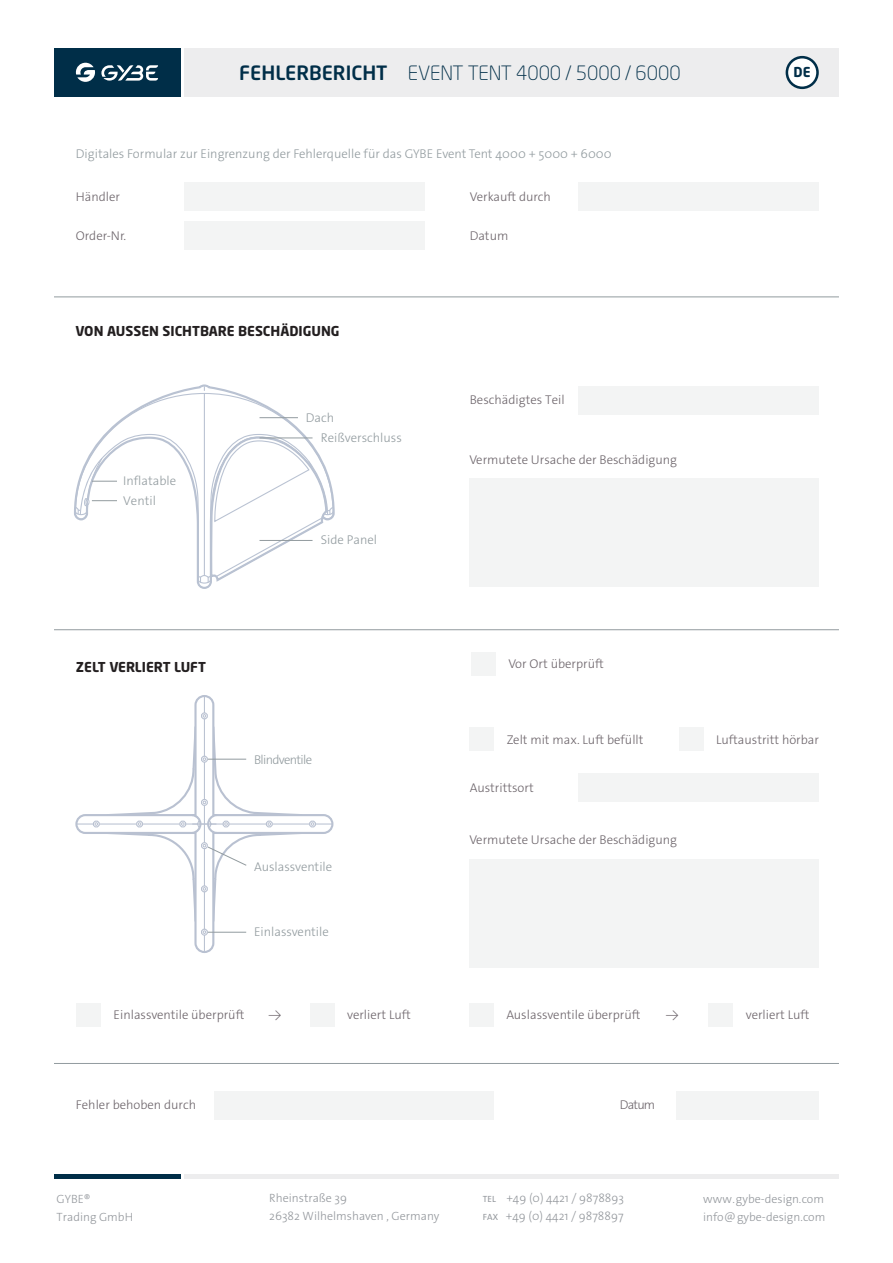
<style>
.page{position:relative;width:893px;height:1263px;background:#fff}
.page>*{position:absolute;margin:0;border:0;box-sizing:border-box;transform-origin:0 0}
.t1{font:300 19.5px "Neo Sans Std";color:#002e48}
.t2{font:700 13.5px "Neo Sans Std";color:#231f20}
.t3{font:700 13.5px "Neo Sans Std";color:#002e48}
.t4{font:300 12.75px "The Sans Os F";color:#6c646a}
.t5{font:300 12.75px/19.5px "The Sans Os F";color:#929b9f}
.t6{font:300 12.75px "The Sans Os F";letter-spacing:-.055em;color:#929b9f}
.t7{font:300 12px/18px "The Sans Os F";color:#93979c}
.s1{font-weight:500}
.s2{font-weight:400;font-size:9px}
</style>
<div class="page">
<svg style="left:74px;top:392px;width:260px;height:558px"></svg>
<hr style="left:204px;top:393px;width:1px;height:182px;background:#b9c2d2">
<div style="left:54px;top:48px;width:126px;height:48px;background:#002e48"></div>
<div style="left:54px;top:1174px;width:126px;height:5px;background:#002e48"></div>
<div style="left:184px;top:48px;width:655px;height:48px;background:#ededee"></div>
<div style="left:184px;top:1174px;width:655px;height:5px;background:#ededee"></div>
<svg style="left:76px;top:63px;width:19px;height:19px"></svg>
<svg style="left:101px;top:65px;width:57px;height:16px"></svg>
<div style="left:787px;top:57px;width:30px;height:31px;background:#fff;border-radius:50%"></div>
<div style="left:786px;top:56px;width:33px;height:33px;border:3px solid #002e48;border-radius:50%"></div>
<div style="left:184px;top:182px;width:241px;height:29px;background:#f3f4f4"></div>
<div style="left:578px;top:182px;width:241px;height:29px;background:#f3f4f4"></div>
<div style="left:578px;top:386px;width:241px;height:28px;background:#f3f4f4"></div>
<div style="left:578px;top:773px;width:241px;height:29px;background:#f3f4f4"></div>
<div style="left:471px;top:652px;width:24px;height:23px;background:#f3f4f4"></div>
<div style="left:469px;top:1003px;width:24px;height:23px;background:#f3f4f4"></div>
<div style="left:77px;top:1003px;width:24px;height:23px;background:#f3f4f4"></div>
<div style="left:470px;top:728px;width:24px;height:23px;background:#f3f4f4"></div>
<div style="left:709px;top:1003px;width:24px;height:23px;background:#f3f4f4"></div>
<div style="left:310px;top:1003px;width:24px;height:23px;background:#f3f4f4"></div>
<div style="left:679px;top:728px;width:24px;height:23px;background:#f3f4f4"></div>
<div style="left:470px;top:478px;width:349px;height:109px;background:#f3f4f4"></div>
<div style="left:470px;top:859px;width:349px;height:108px;background:#f3f4f4"></div>
<div style="left:184px;top:221px;width:241px;height:29px;background:#f3f4f4"></div>
<div style="left:214px;top:1091px;width:279px;height:28px;background:#f3f4f4"></div>
<div style="left:676px;top:1091px;width:143px;height:28px;background:#f3f4f4"></div>
<hr style="left:54px;top:296px;width:785px;height:1px;background:#929b9f">
<hr style="left:54px;top:629px;width:785px;height:1px;background:#929b9f">
<hr style="left:54px;top:1063px;width:785px;height:1px;background:#929b9f">
<div style="left:76px;top:815px;width:256px;height:18px;background:#fff;border-radius:9px"></div>
<div style="left:75px;top:814px;width:258px;height:20px;border:2px solid #b9c1d1;border-radius:9px"></div>
<div style="left:195px;top:696px;width:18px;height:256px;background:#fff;border-radius:9px"></div>
<div style="left:194px;top:695px;width:20px;height:258px;border:2px solid #b9c1d1;border-radius:9px"></div>
<hr style="left:204px;top:696px;width:1px;height:256px;background:#b9c1d1">
<svg style="left:201px;top:712px;width:7px;height:8px"></svg>
<hr style="left:76px;top:823px;width:256px;height:1px;background:#b9c1d1">
<svg style="left:309px;top:820px;width:8px;height:8px"></svg>
<hr style="left:260px;top:417px;width:38px;height:1px;background:#929b9f">
<svg style="left:74px;top:432px;width:260px;height:167px"></svg>
<svg style="left:92px;top:727px;width:211px;height:209px"></svg>
<h1 class="t1" style="left:239px;top:61px;width:443px"><span class="s1">FEHLERBERICHT</span> EVENT TENT 4000 / 5000 / 6000</h1>
<p class="t3" style="left:794px;top:64px;width:19px">DE</p>
<p class="t5" style="left:76px;top:144px;width:537px">Digitales Formular zur Eingrenzung der Fehlerquelle für das GYBE Event Tent 4000 + 5000 + 6000</p>
<p class="t4" style="left:76px;top:188px;width:46px">Händler</p>
<p class="t4" style="left:470px;top:188px;width:83px">Verkauft durch</p>
<p class="t4" style="left:76px;top:227px;width:52px">Order-Nr.</p>
<p class="t2" style="left:75px;top:322px;width:266px">VON AUSSEN SICHTBARE BESCHÄDIGUNG</p>
<p class="t5" style="left:306px;top:408px;width:30px">Dach</p>
<p class="t5" style="left:123px;top:471px;width:55px">Inflatable<br>Ventil</p>
<p class="t2" style="left:76px;top:658px;width:132px">ZELT VERLIERT LUFT</p>
<p class="t5" style="left:321px;top:428px;width:83px">Reißverschluss</p>
<p class="t5" style="left:321px;top:530px;width:58px">Side Panel</p>
<p class="t6" style="left:254px;top:751px;width:60px">Blindventile</p>
<p class="t5" style="left:254px;top:857px;width:80px">Auslassventile</p>
<p class="t5" style="left:254px;top:922px;width:76px">Einlassventile</p>
<p class="t4" style="left:470px;top:227px;width:40px">Datum</p>
<p class="t4" style="left:470px;top:392px;width:96px">Beschädigtes Teil</p>
<p class="t4" style="left:469px;top:451px;width:209px">Vermutete Ursache der Beschädigung</p>
<p class="t4" style="left:508px;top:656px;width:97px">Vor Ort überprüft</p>
<p class="t4" style="left:507px;top:731px;width:138px">Zelt mit max. Luft befüllt</p>
<p class="t4" style="left:470px;top:779px;width:66px">Austrittsort</p>
<p class="t4" style="left:469px;top:831px;width:209px">Vermutete Ursache der Beschädigung</p>
<p class="t4" style="left:716px;top:731px;width:104px">Luftaustritt hörbar</p>
<p class="t4" style="left:114px;top:1006px;width:132px">Einlassventile überprüft</p>
<p class="t4" style="left:269px;top:1006px;width:14px">→</p>
<p class="t4" style="left:506px;top:1006px;width:136px">Auslassventile überprüft</p>
<p class="t4" style="left:666px;top:1006px;width:14px">→</p>
<p class="t4" style="left:347px;top:1006px;width:65px">verliert Luft</p>
<p class="t4" style="left:746px;top:1006px;width:65px">verliert Luft</p>
<p class="t4" style="left:76px;top:1097px;width:122px">Fehler behoben durch</p>
<p class="t4" style="left:620px;top:1097px;width:37px">Datum</p>
<p class="t7" style="left:57px;top:1190px;width:78px">GYBE®<br>Trading GmbH</p>
<p class="t7" style="left:269px;top:1189px;width:172px">Rheinstraße 39<br>26382 Wilhelmshaven , Germany</p>
<p class="t7" style="left:483px;top:1189px;width:143px"><span class="s2">TEL</span> +49 (0) 4421 / 9878893<br><span class="s2">FAX</span> +49 (0) 4421 / 9878897</p>
<p class="t7" style="left:703px;top:1190px;width:124px">www.gybe-design.com info@gybe-design.com</p>
</div>
